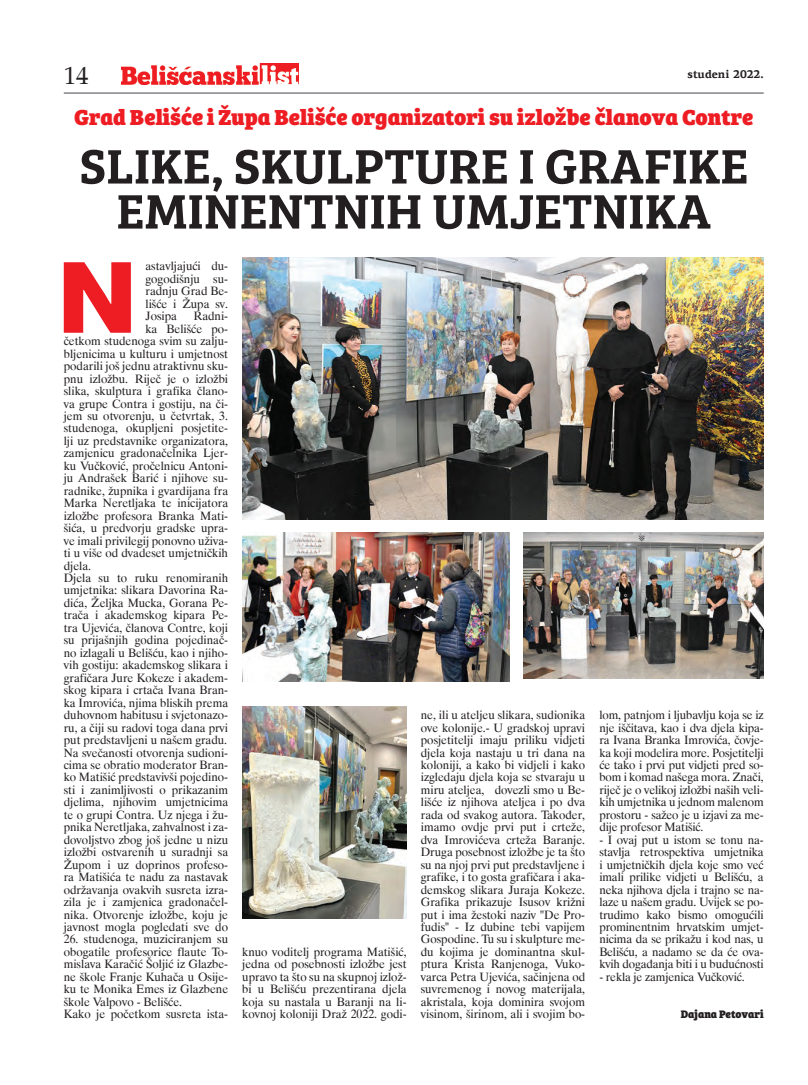
<style>
.page{position:relative;width:808px;height:1085px;background:#fff}
.page>*{position:absolute;margin:0;border:0;box-sizing:border-box;transform-origin:0 0}
.t1{font:900 102.25px "PF Agora Sans Pro";color:#ee1d23}
.t2{font:600 50px/45px "Bree Serif";color:#231f20;text-align:center}
.t3{font:25px "Palatino Roman";color:#231f20}
.t4{font:800 22.5px "Bree Serif";color:#ee1d23}
.t5{font:11.88px/12.5px "Dutch 801 BT";color:#231f20;text-align:justify}
.t6{font:800 11.25px "Bree Serif";color:#231f20}
.t7{font:700 11.25px "PF Agora Serif Pro";color:#231f20}
</style>
<div class="page">
<hr style="left:64px;top:92px;width:700px;height:2px;background:#939598">
<img style="left:121px;top:64px;width:177px;height:21px">
<img style="left:242px;top:258px;width:522px;height:261px">
<img style="left:242px;top:532px;width:267px;height:149px">
<img style="left:242px;top:706px;width:165px;height:212px">
<img style="left:524px;top:532px;width:240px;height:146px">
<p class="t3" style="left:64px;top:61px;width:26px">14</p>
<p class="t7" style="left:687px;top:67px;width:78px">studeni 2022.</p>
<p class="t4" style="left:74px;top:99px;width:681px">Grad Belišće i Župa Belišće organizatori su izložbe članova Contre</p>
<p class="t2" style="left:79px;top:141px;width:671px">SLIKE, SKULPTURE I GRAFIKE<br>EMINENTNIH UMJETNIKA</p>
<p class="t1" style="left:57px;top:230px;width:82px">N</p>
<p class="t5" style="left:145px;top:260px;width:84px">astavljajući du&shy;gogodišnju su&shy;radnju Grad Be&shy;lišće i Župa sv.<br>Josipa</p>
<p class="t5" style="left:193px;top:310px;width:36px">Radni-</p>
<p class="t5" style="left:145px;top:322px;width:84px">ka Belišće po-</p>
<p class="t5" style="left:64px;top:335px;width:166px">četkom studenoga svim su zalju-</p>
<p class="t5" style="left:64px;top:347px;width:166px">bljenicima u kulturu i umjetnost</p>
<p class="t5" style="left:64px;top:359px;width:166px">podarili još jednu atraktivnu sku-</p>
<p class="t5" style="left:64px;top:372px;width:166px">pnu izložbu. Riječ je o izložbi</p>
<p class="t5" style="left:64px;top:384px;width:166px">slika, skulptura i grafika člano-</p>
<p class="t5" style="left:64px;top:397px;width:166px">va grupe Contra i gostiju, na či-</p>
<p class="t5" style="left:64px;top:409px;width:166px">jem su otvorenju, u četvrtak, 3.</p>
<p class="t5" style="left:64px;top:422px;width:166px">studenoga, okupljeni posjetite-</p>
<p class="t5" style="left:64px;top:434px;width:166px">lji uz predstavnike organizatora,</p>
<p class="t5" style="left:64px;top:447px;width:166px">zamjenicu gradonačelnika Ljer-</p>
<p class="t5" style="left:64px;top:459px;width:166px">ku Vučković, pročelnicu Antoni-</p>
<p class="t5" style="left:64px;top:472px;width:166px">ju Andrašek Barić i njihove su-</p>
<p class="t5" style="left:64px;top:484px;width:166px">radnike, župnika i gvardijana fra</p>
<p class="t5" style="left:64px;top:496px;width:166px">Marka Neretljaka te inicijatora</p>
<p class="t5" style="left:64px;top:509px;width:166px">izložbe profesora Branka Mati-</p>
<p class="t5" style="left:64px;top:521px;width:166px">šića, u predvorju gradske upra-</p>
<p class="t5" style="left:64px;top:534px;width:166px">ve imali privilegij ponovno uživa-</p>
<p class="t5" style="left:64px;top:546px;width:166px">ti u više od dvadeset umjetničkih</p>
<p class="t5" style="left:64px;top:559px;width:29px">djela.</p>
<p class="t5" style="left:64px;top:571px;width:166px">Djela su to ruku renomiranih</p>
<p class="t5" style="left:64px;top:584px;width:166px">umjetnika: slikara Davorina Ra-</p>
<p class="t5" style="left:64px;top:596px;width:166px">dića, Željka Mucka, Gorana Pe-</p>
<p class="t5" style="left:64px;top:609px;width:166px">trača i akademskog kipara Pe-</p>
<p class="t5" style="left:64px;top:621px;width:166px">tra Ujevića, članova Contre, koji</p>
<p class="t5" style="left:64px;top:633px;width:166px">su prijašnjih godina pojedinač-</p>
<p class="t5" style="left:64px;top:646px;width:166px">no izlagali u Belišću, kao i njiho-</p>
<p class="t5" style="left:64px;top:658px;width:166px">vih gostiju: akademskog slikara i</p>
<p class="t5" style="left:64px;top:671px;width:166px">grafičara Jure Kokeze i akadem-</p>
<p class="t5" style="left:64px;top:683px;width:166px">skog kipara i crtača Ivana Bran-</p>
<p class="t5" style="left:64px;top:696px;width:166px">ka Imrovića, njima bliskih prema</p>
<p class="t5" style="left:64px;top:708px;width:166px">duhovnom habitusu i svjetonazo-</p>
<p class="t5" style="left:64px;top:721px;width:166px">ru, a čiji su radovi toga dana prvi</p>
<p class="t5" style="left:64px;top:733px;width:165px">put predstavljeni u našem gradu.</p>
<p class="t5" style="left:64px;top:746px;width:166px">Na svečanosti otvorenja sudioni-</p>
<p class="t5" style="left:64px;top:758px;width:166px">cima se obratio moderator Bran-</p>
<p class="t5" style="left:64px;top:770px;width:166px">ko Matišić predstavivši pojedino-</p>
<p class="t5" style="left:64px;top:783px;width:166px">sti i zanimljivosti o prikazanim</p>
<p class="t5" style="left:64px;top:795px;width:166px">djelima, njihovim umjetnicima</p>
<p class="t5" style="left:64px;top:808px;width:166px">te o grupi Contra. Uz njega i žu-</p>
<p class="t5" style="left:64px;top:820px;width:166px">pnika Neretljaka, zahvalnost i za-</p>
<p class="t5" style="left:64px;top:833px;width:166px">dovoljstvo zbog još jedne u nizu</p>
<p class="t5" style="left:64px;top:845px;width:166px">izložbi ostvarenih u suradnji sa</p>
<p class="t5" style="left:64px;top:858px;width:166px">Župom i uz doprinos profeso-</p>
<p class="t5" style="left:64px;top:870px;width:166px">ra Matišića te nadu za nastavak</p>
<p class="t5" style="left:64px;top:883px;width:166px">održavanja ovakvih susreta izra-</p>
<p class="t5" style="left:64px;top:895px;width:166px">zila je i zamjenica gradonačel-</p>
<p class="t5" style="left:64px;top:907px;width:166px">nika. Otvorenje izložbe, koju je</p>
<p class="t5" style="left:64px;top:920px;width:166px">javnost mogla pogledati sve do</p>
<p class="t5" style="left:64px;top:932px;width:166px;text-align:left">26. studenoga, muziciranjem su obogatile profesorice flaute To&shy;mislava Karačić Šoljić iz Glazbe&shy;ne škole Franje Kuhača u Osije&shy;ku te Monika Emes iz Glazbene škole Valpovo - Belišće.<br>Kako je početkom susreta ista-</p>
<p class="t5" style="left:242px;top:945px;width:166px">knuo voditelj programa Matišić, jedna od posebnosti izložbe jest upravo ta što su na skupnoj izlož&shy;bi u Belišću prezentirana djela koja su nastala u Baranji na li&shy;kovnoj koloniji Draž 2022. godi-</p>
<p class="t5" style="left:421px;top:708px;width:166px">ne, ili u ateljeu slikara, sudionika ove kolonije.- U gradskoj upravi posjetitelji imaju priliku vidjeti djela koja nastaju u tri dana na koloniji, a kako bi vidjeli i kako izgledaju djela koja se stvaraju u miru ateljea, dovezli smo u Be&shy;lišće iz njihova ateljea i po dva rada od svakog autora. Također, imamo ovdje prvi put i crteže, dva Imrovićeva crteža Baranje.<br>Druga posebnost izložbe je ta što su na njoj prvi put predstavljene i grafike, i to gosta grafičara i aka&shy;demskog slikara Juraja Kokeze.<br>Grafika prikazuje Isusov križni put i ima žestoki naziv "De Pro&shy;fudis" - Iz dubine tebi vapijem Gospodine. Tu su i skulpture me&shy;đu kojima je dominantna skul&shy;ptura Krista Ranjenoga, Vuko&shy;varca Petra Ujevića, sačinjena od suvremenog i novog materijala, akristala, koja dominira svojom visinom, širinom, ali i svojim bo-</p>
<p class="t5" style="left:599px;top:708px;width:166px">lom, patnjom i ljubavlju koja se iz nje iščitava, kao i dva djela kipa&shy;ra Ivana Branka Imrovića, čovje&shy;ka koji modelira more. Posjetitelji će tako i prvi put vidjeti pred so&shy;bom i komad našega mora. Znači, riječ je o velikoj izložbi naših veli&shy;kih umjetnika u jednom malenom prostoru - sažeo je u izjavi za me&shy;dije profesor Matišić.</p>
<p class="t5" style="left:599px;top:833px;width:166px">- I ovaj put u istom se tonu na&shy;stavlja retrospektiva umjetnika i umjetničkih djela koje smo već imali prilike vidjeti u Belišću, a neka njihova djela i trajno se na&shy;laze u našem gradu. Uvijek se po&shy;trudimo kako bismo omogućili prominentnim hrvatskim umjet&shy;nicima da se prikažu i kod nas, u Belišću, a nadamo se da će ova&shy;kvih događanja biti i u budućnosti</p>
<p class="t5" style="left:599px;top:970px;width:147px">- rekla je zamjenica Vučković.</p>
<p class="t6" style="left:681px;top:1005px;width:84px">Dajana Petovari</p>
</div>
